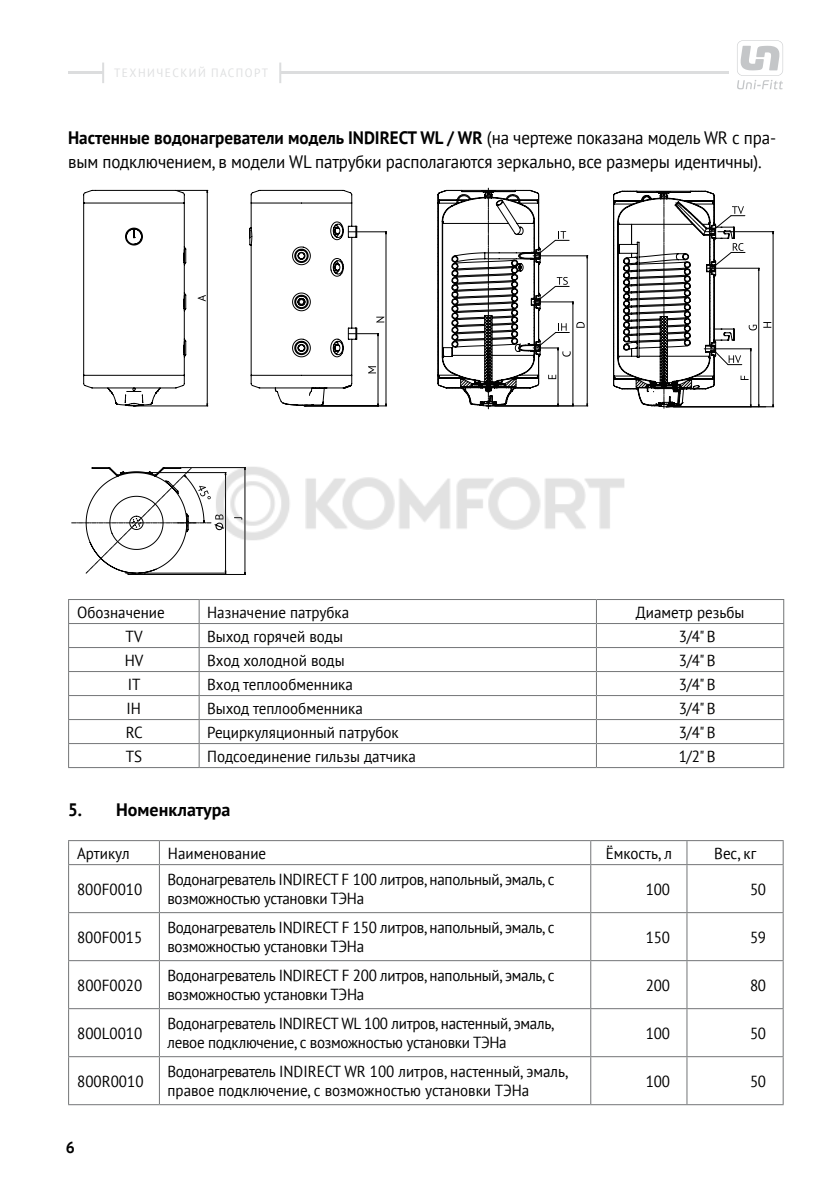
<style>
.page{position:relative;width:840px;height:1191px;background:#fff}
.page>*{position:absolute;margin:0;border:0;box-sizing:border-box;transform-origin:0 0}
.t1{font:18px/24px "PT Sans";letter-spacing:-.01em;color:#000;scale:.94 1}
.t2{font:700 18px "PT Sans";color:#000;scale:.95 1}
.t3{font:16px/19.2px "PT Sans";letter-spacing:-.02em;color:#000;scale:.94 1}
.t4{font:16px/19.2px "PT Sans";color:#000;scale:.94 1}
.t5{font:700 16px "PT Sans";color:#000}
.t6{font:12px "PT Sans";letter-spacing:.13em;color:#dedfe0;scale:.95 1}
.s1{font-weight:700}
</style>
<div class="page">
<hr style="left:68px;top:71px;width:714px;height:3px;background:#dcddde">
<div style="left:103px;top:63px;width:177px;height:20px;background:#fff"></div>
<hr style="left:102px;top:63px;width:2px;height:20px;background:#dcddde">
<hr style="left:279px;top:63px;width:2px;height:20px;background:#dcddde">
<div style="left:728px;top:34px;width:62px;height:62px;background:#fff"></div>
<svg style="left:737px;top:40px;width:45px;height:49px"></svg>
<hr style="left:68px;top:599px;width:131px;height:1px;background:#737577">
<hr style="left:199px;top:599px;width:397px;height:1px;background:#737577">
<hr style="left:596px;top:599px;width:187px;height:1px;background:#737577">
<hr style="left:68px;top:623px;width:131px;height:1px;background:#737577">
<hr style="left:199px;top:623px;width:397px;height:1px;background:#737577">
<hr style="left:596px;top:623px;width:187px;height:1px;background:#737577">
<hr style="left:68px;top:647px;width:131px;height:1px;background:#737577">
<hr style="left:199px;top:647px;width:397px;height:1px;background:#737577">
<hr style="left:596px;top:647px;width:187px;height:1px;background:#737577">
<hr style="left:68px;top:671px;width:131px;height:1px;background:#737577">
<hr style="left:199px;top:671px;width:397px;height:1px;background:#737577">
<hr style="left:596px;top:671px;width:187px;height:1px;background:#737577">
<hr style="left:68px;top:695px;width:131px;height:1px;background:#737577">
<hr style="left:199px;top:695px;width:397px;height:1px;background:#737577">
<hr style="left:596px;top:695px;width:187px;height:1px;background:#737577">
<hr style="left:68px;top:719px;width:131px;height:1px;background:#737577">
<hr style="left:199px;top:719px;width:397px;height:1px;background:#737577">
<hr style="left:596px;top:719px;width:187px;height:1px;background:#737577">
<hr style="left:68px;top:743px;width:131px;height:1px;background:#737577">
<svg style="left:68px;top:600px;width:1px;height:167px"></svg>
<hr style="left:199px;top:743px;width:397px;height:1px;background:#737577">
<svg style="left:198px;top:600px;width:1px;height:167px"></svg>
<hr style="left:596px;top:743px;width:187px;height:1px;background:#737577">
<hr style="left:68px;top:767px;width:131px;height:1px;background:#737577">
<hr style="left:199px;top:767px;width:397px;height:1px;background:#737577">
<hr style="left:596px;top:767px;width:187px;height:1px;background:#737577">
<hr style="left:68px;top:840px;width:91px;height:1px;background:#737577">
<svg style="left:68px;top:841px;width:1px;height:23px"></svg>
<hr style="left:159px;top:840px;width:431px;height:1px;background:#737577">
<svg style="left:159px;top:841px;width:1px;height:23px"></svg>
<hr style="left:590px;top:840px;width:96px;height:1px;background:#737577">
<svg style="left:590px;top:841px;width:1px;height:23px"></svg>
<hr style="left:686px;top:840px;width:97px;height:1px;background:#737577">
<svg style="left:686px;top:841px;width:1px;height:23px"></svg>
<svg style="left:782px;top:841px;width:1px;height:23px"></svg>
<hr style="left:68px;top:864px;width:91px;height:1px;background:#737577">
<hr style="left:68px;top:865px;width:1px;height:47px;background:#737577">
<hr style="left:159px;top:864px;width:431px;height:1px;background:#737577">
<hr style="left:159px;top:865px;width:1px;height:47px;background:#737577">
<hr style="left:590px;top:864px;width:96px;height:1px;background:#737577">
<hr style="left:590px;top:865px;width:1px;height:47px;background:#737577">
<hr style="left:686px;top:864px;width:97px;height:1px;background:#737577">
<hr style="left:686px;top:865px;width:1px;height:47px;background:#737577">
<hr style="left:782px;top:865px;width:1px;height:47px;background:#737577">
<hr style="left:68px;top:912px;width:91px;height:1px;background:#737577">
<hr style="left:68px;top:913px;width:1px;height:47px;background:#737577">
<hr style="left:159px;top:912px;width:431px;height:1px;background:#737577">
<hr style="left:159px;top:913px;width:1px;height:47px;background:#737577">
<hr style="left:590px;top:912px;width:96px;height:1px;background:#737577">
<hr style="left:590px;top:913px;width:1px;height:47px;background:#737577">
<hr style="left:686px;top:912px;width:97px;height:1px;background:#737577">
<hr style="left:686px;top:913px;width:1px;height:47px;background:#737577">
<hr style="left:782px;top:913px;width:1px;height:47px;background:#737577">
<hr style="left:68px;top:960px;width:91px;height:1px;background:#737577">
<hr style="left:68px;top:961px;width:1px;height:47px;background:#737577">
<hr style="left:159px;top:960px;width:431px;height:1px;background:#737577">
<hr style="left:159px;top:961px;width:1px;height:47px;background:#737577">
<hr style="left:590px;top:960px;width:96px;height:1px;background:#737577">
<hr style="left:590px;top:961px;width:1px;height:47px;background:#737577">
<hr style="left:686px;top:960px;width:97px;height:1px;background:#737577">
<hr style="left:686px;top:961px;width:1px;height:47px;background:#737577">
<hr style="left:782px;top:961px;width:1px;height:47px;background:#737577">
<hr style="left:68px;top:1008px;width:91px;height:1px;background:#737577">
<hr style="left:68px;top:1009px;width:1px;height:47px;background:#737577">
<hr style="left:159px;top:1008px;width:431px;height:1px;background:#737577">
<hr style="left:159px;top:1009px;width:1px;height:47px;background:#737577">
<hr style="left:590px;top:1008px;width:96px;height:1px;background:#737577">
<hr style="left:590px;top:1009px;width:1px;height:47px;background:#737577">
<hr style="left:686px;top:1008px;width:97px;height:1px;background:#737577">
<hr style="left:686px;top:1009px;width:1px;height:47px;background:#737577">
<hr style="left:782px;top:1009px;width:1px;height:47px;background:#737577">
<hr style="left:68px;top:1056px;width:91px;height:1px;background:#737577">
<hr style="left:68px;top:1057px;width:1px;height:47px;background:#737577">
<hr style="left:159px;top:1056px;width:431px;height:1px;background:#737577">
<hr style="left:159px;top:1057px;width:1px;height:47px;background:#737577">
<hr style="left:590px;top:1056px;width:96px;height:1px;background:#737577">
<hr style="left:590px;top:1057px;width:1px;height:47px;background:#737577">
<hr style="left:686px;top:1056px;width:97px;height:1px;background:#737577">
<hr style="left:686px;top:1057px;width:1px;height:47px;background:#737577">
<hr style="left:782px;top:1057px;width:1px;height:47px;background:#737577">
<hr style="left:68px;top:1104px;width:91px;height:1px;background:#737577">
<hr style="left:159px;top:1104px;width:431px;height:1px;background:#737577">
<hr style="left:590px;top:1104px;width:96px;height:1px;background:#737577">
<hr style="left:686px;top:1104px;width:97px;height:1px;background:#737577">
<hr style="left:135px;top:405px;width:73px;height:1px;background:#010101">
<hr style="left:176px;top:190px;width:32px;height:1px;background:#010101">
<hr style="left:207px;top:190px;width:1px;height:216px;background:#010101">
<hr style="left:145px;top:574px;width:100px;height:1px;background:#010101">
<hr style="left:244px;top:467px;width:1px;height:107px;background:#010101">
<svg style="left:83px;top:190px;width:103px;height:216px"></svg>
<svg style="left:71px;top:467px;width:155px;height:108px"></svg>
<svg style="left:197px;top:295px;width:9px;height:6px"></svg>
<svg style="left:249px;top:190px;width:137px;height:216px"></svg>
<svg style="left:437px;top:188px;width:336px;height:221px"></svg>
<img style="left:210px;top:467px;width:415px;height:82px">
<p class="t6" style="left:114px;top:66px;width:164px">ТЕХНИЧЕСКИЙ ПАСПОРТ</p>
<p class="t1" style="left:68px;top:125px;width:754px"><span class="s1">Настенные водонагреватели модель INDIRECT WL / WR</span> (на чертеже показана модель WR с пра&shy;вым подключением, в модели WL патрубки располагаются зеркально, все размеры идентичны).</p>
<p class="t4" style="left:77px;top:602px;width:95px">Обозначение</p>
<p class="t4" style="left:207px;top:602px;width:153px">Назначение патрубка</p>
<p class="t4" style="left:635px;top:602px;width:117px">Диаметр резьбы</p>
<p class="t3" style="left:126px;top:626px;width:19px">TV</p>
<p class="t4" style="left:207px;top:626px;width:146px">Выход горячей воды</p>
<p class="t3" style="left:678px;top:626px;width:41px">3/4" В</p>
<p class="t3" style="left:125px;top:650px;width:21px">HV</p>
<p class="t4" style="left:207px;top:650px;width:148px">Вход холодной воды</p>
<p class="t3" style="left:678px;top:650px;width:41px">3/4" В</p>
<p class="t3" style="left:128px;top:674px;width:15px">IT</p>
<p class="t4" style="left:207px;top:674px;width:156px">Вход теплообменника</p>
<p class="t3" style="left:678px;top:674px;width:41px">3/4" В</p>
<p class="t3" style="left:126px;top:698px;width:17px">IH</p>
<p class="t4" style="left:207px;top:698px;width:167px">Выход теплообменника</p>
<p class="t3" style="left:678px;top:698px;width:41px">3/4" В</p>
<p class="t3" style="left:126px;top:722px;width:19px">RC</p>
<p class="t4" style="left:207px;top:722px;width:205px">Рециркуляционный патрубок</p>
<p class="t3" style="left:678px;top:722px;width:41px">3/4" В</p>
<p class="t3" style="left:126px;top:746px;width:19px">TS</p>
<p class="t4" style="left:207px;top:746px;width:223px">Подсоединение гильзы датчика</p>
<p class="t3" style="left:678px;top:746px;width:41px">1/2" В</p>
<p class="t2" style="left:68px;top:798px;width:172px">5. Номенклатура</p>
<p class="t4" style="left:77px;top:843px;width:57px">Артикул</p>
<p class="t4" style="left:168px;top:843px;width:106px">Наименование</p>
<p class="t4" style="left:605px;top:843px;width:72px">Ёмкость, л</p>
<p class="t3" style="left:713px;top:843px;width:46px">Вес, кг</p>
<p class="t4" style="left:77px;top:879px;width:71px">800F0010</p>
<p class="t3" style="left:167px;top:869px;width:413px">Водонагреватель INDIRECT F 100 литров, напольный, эмаль, с возможностью установки ТЭНа</p>
<p class="t3" style="left:645px;top:879px;width:27px">100</p>
<p class="t3" style="left:749px;top:879px;width:19px">50</p>
<p class="t4" style="left:77px;top:927px;width:71px">800F0015</p>
<p class="t3" style="left:167px;top:917px;width:413px">Водонагреватель INDIRECT F 150 литров, напольный, эмаль, с возможностью установки ТЭНа</p>
<p class="t3" style="left:645px;top:927px;width:27px">150</p>
<p class="t3" style="left:749px;top:927px;width:19px">59</p>
<p class="t4" style="left:77px;top:975px;width:71px">800F0020</p>
<p class="t3" style="left:167px;top:965px;width:413px">Водонагреватель INDIRECT F 200 литров, напольный, эмаль, с возможностью установки ТЭНа</p>
<p class="t3" style="left:645px;top:975px;width:27px">200</p>
<p class="t3" style="left:749px;top:975px;width:19px">80</p>
<p class="t4" style="left:77px;top:1023px;width:71px">800L0010</p>
<p class="t3" style="left:167px;top:1013px;width:413px">Водонагреватель INDIRECT WL 100 литров, настенный, эмаль, левое подключение, с возможностью установки ТЭНа</p>
<p class="t3" style="left:645px;top:1023px;width:27px">100</p>
<p class="t3" style="left:749px;top:1023px;width:19px">50</p>
<p class="t4" style="left:77px;top:1071px;width:72px">800R0010</p>
<p class="t4" style="left:167px;top:1061px;width:428px">Водонагреватель INDIRECT WR 100 литров, настенный, эмаль, правое подключение, с возможностью установки ТЭНа</p>
<p class="t3" style="left:645px;top:1071px;width:27px">100</p>
<p class="t3" style="left:749px;top:1071px;width:19px">50</p>
<p class="t5" style="left:66px;top:1137px;width:11px">6</p>
</div>
